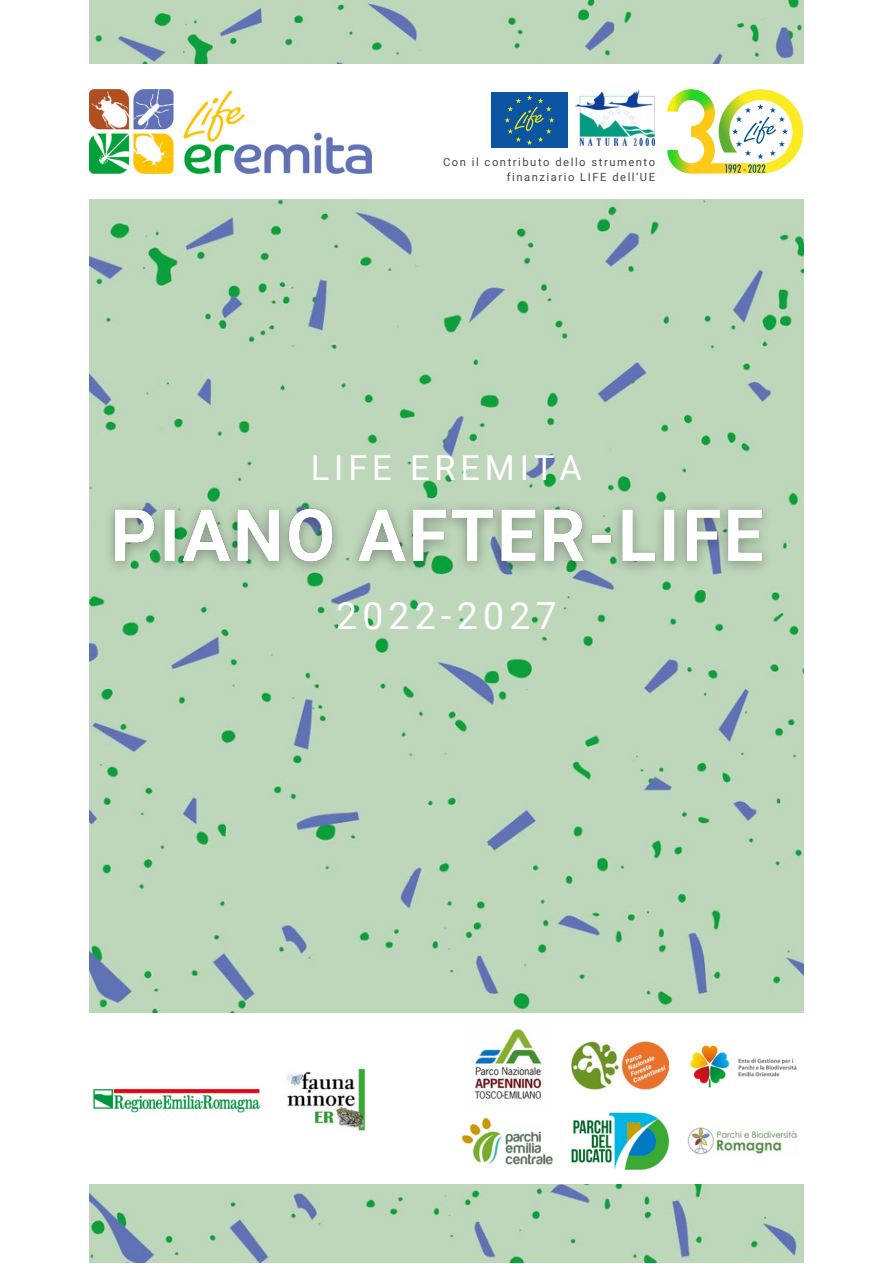
<style>
.page{position:relative;width:893px;height:1264px;background:#fff}
.page>*{position:absolute;margin:0;border:0;box-sizing:border-box;transform-origin:0 0}
.t1{font:37.35px "Roboto";letter-spacing:.145em;color:#fff}
.t2{font:34.35px "Roboto";letter-spacing:.145em;color:#fff}
.t3{font:11.25px/15px "Roboto";letter-spacing:.135em;color:#4a4549;text-align:right}
</style>
<div class="page">
<img style="left:491px;top:93px;width:77px;height:55px">
<img style="left:575px;top:91px;width:80px;height:55px">
<img style="left:89px;top:89px;width:282px;height:85px">
<svg style="left:667px;top:89px;width:136px;height:85px"></svg>
<img style="left:89px;top:200px;width:714px;height:812px">
<img style="left:461px;top:1029px;width:336px;height:141px">
<img style="left:93px;top:1068px;width:273px;height:63px">
<img style="left:93px;top:478px;width:691px;height:122px">
<img style="left:89px;top:1184px;width:714px;height:78px">
<img style="left:89px;top:0;width:714px;height:64px">
<p class="t3" style="left:443px;top:155px;width:214px">Con il contributo dello strumento finanziario LIFE dell’UE</p>
<h2 class="t2" style="left:311px;top:448px;width:272px">LIFE EREMITA</h2>
<h1 class="t1" style="left:336px;top:595px;width:222px">2022-2027</h1>
</div>
